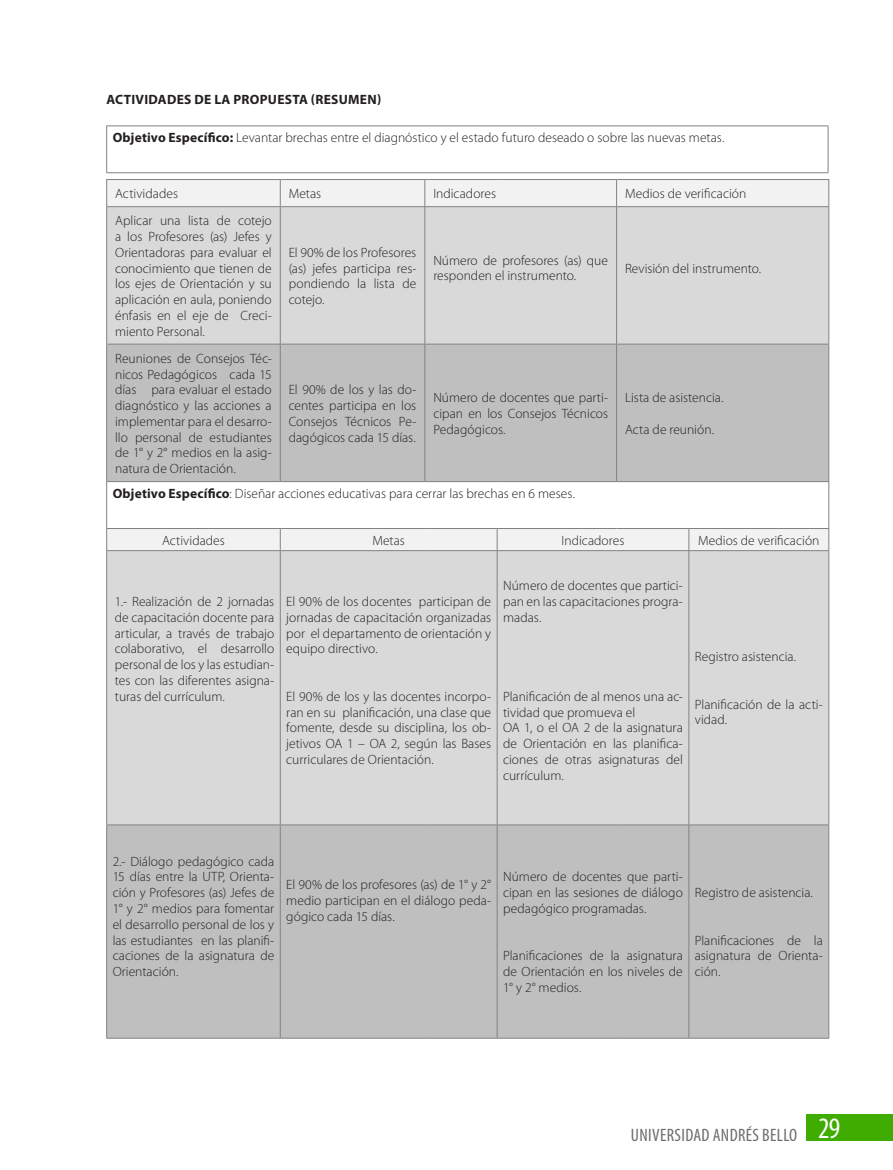
<style>
.page{position:relative;width:893px;height:1170px;background:#fff}
.page>*{position:absolute;margin:0;border:0;box-sizing:border-box;transform-origin:0 0}
.t1{font:condensed 18px "Myriad Pro";letter-spacing:.02em;color:#6c6d70}
.t2{font:300 13.5px/15.8px "Myriad Pro";color:#231f20;text-align:justify}
.t3{font:700 13.5px "Myriad Pro";letter-spacing:.02em;color:#231f20}
.s1{font-weight:700}
</style>
<div class="page">
<div style="left:806px;top:1114px;width:87px;height:26px;background:#3eac00"></div>
<hr style="left:106px;top:125px;width:722px;height:1px;background:#808285">
<hr style="left:106px;top:126px;width:1px;height:46px;background:#808285">
<hr style="left:828px;top:126px;width:1px;height:46px;background:#808285">
<hr style="left:106px;top:172px;width:722px;height:1px;background:#808285">
<div style="left:107px;top:180px;width:721px;height:26px;background:#f2f2f2"></div>
<div style="left:107px;top:207px;width:721px;height:137px;background:#d9d9d9"></div>
<svg style="left:107px;top:345px;width:721px;height:692px;background:#cecece"></svg>
<hr style="left:106px;top:179px;width:174px;height:1px;background:#808285">
<svg style="left:106px;top:180px;width:1px;height:26px"></svg>
<hr style="left:280px;top:179px;width:145px;height:1px;background:#808285">
<svg style="left:280px;top:180px;width:1px;height:26px"></svg>
<hr style="left:425px;top:179px;width:72px;height:1px;background:#808285">
<svg style="left:424px;top:180px;width:1px;height:26px"></svg>
<hr style="left:497px;top:179px;width:120px;height:1px;background:#808285">
<hr style="left:617px;top:179px;width:72px;height:1px;background:#808285">
<svg style="left:616px;top:180px;width:1px;height:26px"></svg>
<hr style="left:689px;top:179px;width:140px;height:1px;background:#808285">
<svg style="left:828px;top:180px;width:1px;height:26px"></svg>
<hr style="left:106px;top:206px;width:174px;height:1px;background:#808285">
<hr style="left:106px;top:207px;width:1px;height:137px;background:#808285">
<hr style="left:280px;top:206px;width:145px;height:1px;background:#808285">
<hr style="left:280px;top:207px;width:1px;height:137px;background:#808285">
<hr style="left:425px;top:206px;width:72px;height:1px;background:#808285">
<hr style="left:424px;top:207px;width:1px;height:137px;background:#808285">
<hr style="left:497px;top:206px;width:120px;height:1px;background:#808285">
<hr style="left:617px;top:206px;width:72px;height:1px;background:#808285">
<hr style="left:616px;top:207px;width:1px;height:137px;background:#808285">
<hr style="left:689px;top:206px;width:140px;height:1px;background:#808285">
<hr style="left:828px;top:207px;width:1px;height:137px;background:#808285">
<hr style="left:106px;top:344px;width:174px;height:1px;background:#808285">
<hr style="left:106px;top:344px;width:1px;height:137px;background:#808285">
<hr style="left:280px;top:344px;width:145px;height:1px;background:#808285">
<hr style="left:280px;top:344px;width:1px;height:137px;background:#808285">
<hr style="left:425px;top:344px;width:72px;height:1px;background:#808285">
<hr style="left:424px;top:344px;width:1px;height:137px;background:#808285">
<hr style="left:497px;top:344px;width:120px;height:1px;background:#808285">
<hr style="left:617px;top:344px;width:72px;height:1px;background:#808285">
<hr style="left:616px;top:344px;width:1px;height:137px;background:#808285">
<hr style="left:689px;top:344px;width:140px;height:1px;background:#808285">
<hr style="left:828px;top:344px;width:1px;height:137px;background:#808285">
<hr style="left:106px;top:481px;width:174px;height:1px;background:#808285">
<hr style="left:106px;top:482px;width:1px;height:46px;background:#808285">
<hr style="left:280px;top:481px;width:145px;height:1px;background:#808285">
<hr style="left:425px;top:481px;width:72px;height:1px;background:#808285">
<hr style="left:497px;top:481px;width:120px;height:1px;background:#808285">
<hr style="left:617px;top:481px;width:72px;height:1px;background:#808285">
<hr style="left:689px;top:481px;width:140px;height:1px;background:#808285">
<hr style="left:828px;top:482px;width:1px;height:46px;background:#808285">
<hr style="left:106px;top:528px;width:174px;height:1px;background:#808285">
<svg style="left:106px;top:529px;width:1px;height:21px"></svg>
<hr style="left:280px;top:528px;width:145px;height:1px;background:#808285">
<svg style="left:280px;top:529px;width:1px;height:21px"></svg>
<hr style="left:425px;top:528px;width:72px;height:1px;background:#808285">
<hr style="left:497px;top:528px;width:120px;height:1px;background:#808285">
<svg style="left:497px;top:529px;width:1px;height:21px"></svg>
<hr style="left:617px;top:528px;width:72px;height:1px;background:#808285">
<hr style="left:689px;top:528px;width:140px;height:1px;background:#808285">
<svg style="left:688px;top:529px;width:1px;height:21px"></svg>
<svg style="left:828px;top:529px;width:1px;height:21px"></svg>
<hr style="left:106px;top:550px;width:174px;height:1px;background:#808285">
<hr style="left:106px;top:551px;width:1px;height:273px;background:#808285">
<hr style="left:280px;top:550px;width:145px;height:1px;background:#808285">
<hr style="left:280px;top:551px;width:1px;height:273px;background:#808285">
<hr style="left:425px;top:550px;width:72px;height:1px;background:#808285">
<hr style="left:497px;top:550px;width:120px;height:1px;background:#808285">
<hr style="left:497px;top:551px;width:1px;height:273px;background:#808285">
<hr style="left:617px;top:550px;width:72px;height:1px;background:#808285">
<hr style="left:689px;top:550px;width:140px;height:1px;background:#808285">
<hr style="left:688px;top:551px;width:1px;height:273px;background:#808285">
<hr style="left:828px;top:551px;width:1px;height:273px;background:#808285">
<hr style="left:106px;top:824px;width:174px;height:1px;background:#808285">
<hr style="left:106px;top:825px;width:1px;height:212px;background:#808285">
<hr style="left:280px;top:824px;width:145px;height:1px;background:#808285">
<hr style="left:280px;top:825px;width:1px;height:212px;background:#808285">
<hr style="left:425px;top:824px;width:72px;height:1px;background:#808285">
<hr style="left:497px;top:824px;width:120px;height:1px;background:#808285">
<hr style="left:497px;top:825px;width:1px;height:212px;background:#808285">
<hr style="left:617px;top:824px;width:72px;height:1px;background:#808285">
<hr style="left:689px;top:824px;width:140px;height:1px;background:#808285">
<hr style="left:688px;top:825px;width:1px;height:212px;background:#808285">
<hr style="left:828px;top:825px;width:1px;height:212px;background:#808285">
<hr style="left:106px;top:1037px;width:174px;height:1px;background:#808285">
<hr style="left:280px;top:1037px;width:145px;height:1px;background:#808285">
<hr style="left:425px;top:1037px;width:72px;height:1px;background:#808285">
<hr style="left:497px;top:1037px;width:120px;height:1px;background:#808285">
<hr style="left:617px;top:1037px;width:72px;height:1px;background:#808285">
<hr style="left:689px;top:1037px;width:140px;height:1px;background:#808285">
<p class="t3" style="left:106px;top:92px;width:276px">ACTIVIDADES DE LA PROPUESTA (RESUMEN)</p>
<p class="t2" style="left:113px;top:130px;width:613px"><span class="s1">Objetivo Específico:</span> Levantar brechas entre el diagnóstico y el estado futuro deseado o sobre las nuevas metas.</p>
<p class="t2" style="left:115px;top:186px;width:64px">Actividades</p>
<p class="t2" style="left:289px;top:186px;width:34px">Metas</p>
<p class="t2" style="left:433px;top:186px;width:64px">Indicadores</p>
<p class="t2" style="left:625px;top:186px;width:123px">Medios de verificación</p>
<p class="t2" style="left:115px;top:213px;width:158px">Aplicar una lista de cotejo a los Profesores (as) Jefes y Orientadoras para evaluar el conocimiento que tienen de los ejes de Orientación y su aplicación en aula, poniendo énfasis en el eje de Creci&shy;miento Personal.</p>
<p class="t2" style="left:289px;top:245px;width:129px">El 90% de los Profesores (as) jefes participa res&shy;pondiendo la lista de cotejo.</p>
<p class="t2" style="left:433px;top:252px;width:176px">Número de profesores (as) que responden el instrumento.</p>
<p class="t2" style="left:625px;top:260px;width:138px">Revisión del instrumento.</p>
<p class="t2" style="left:115px;top:350px;width:158px">Reuniones de Consejos Téc&shy;nicos Pedagógicos cada 15 días para evaluar el estado diagnóstico y las acciones a implementar para el desarro&shy;llo personal de estudiantes de 1° y 2° medios en la asig&shy;natura de Orientación.</p>
<p class="t2" style="left:289px;top:382px;width:129px">El 90% de los y las do&shy;centes participa en los Consejos Técnicos Pe&shy;dagógicos cada 15 días.</p>
<p class="t2" style="left:433px;top:390px;width:176px">Número de docentes que parti&shy;cipan en los Consejos Técnicos Pedagógicos.</p>
<p class="t2" style="left:625px;top:390px;width:100px">Lista de asistencia.</p>
<p class="t2" style="left:625px;top:421px;width:90px">Acta de reunión.</p>
<p class="t2" style="left:113px;top:485px;width:464px"><span class="s1">Objetivo Específico</span>: Diseñar acciones educativas para cerrar las brechas en 6 meses.</p>
<p class="t2" style="left:162px;top:532px;width:64px">Actividades</p>
<p class="t2" style="left:372px;top:532px;width:34px">Metas</p>
<p class="t2" style="left:562px;top:532px;width:64px">Indicadores</p>
<p class="t2" style="left:698px;top:532px;width:123px">Medios de verificación</p>
<p class="t2" style="left:115px;top:594px;width:161px">1.- Realización de 2 jornadas de capacitación docente para articular, a través de trabajo colaborativo, el desarrollo personal de los y las estudian&shy;tes con las diferentes asigna&shy;turas del currículum.</p>
<p class="t2" style="left:286px;top:594px;width:206px">El 90% de los docentes participan de jornadas de capacitación organizadas por el departamento de orientación y equipo directivo.</p>
<p class="t2" style="left:286px;top:688px;width:206px">El 90% de los y las docentes incorpo&shy;ran en su planificación, una clase que fomente, desde su disciplina, los ob&shy;jetivos OA 1 – OA 2, según las Bases curriculares de Orientación.</p>
<p class="t2" style="left:503px;top:578px;width:181px">Número de docentes que partici&shy;pan en las capacitaciones progra&shy;madas.</p>
<p class="t2" style="left:503px;top:688px;width:181px">Planificación de al menos una ac&shy;tividad que promueva el</p>
<p class="t2" style="left:503px;top:720px;width:181px">OA 1, o el OA 2 de la asignatura de Orientación en las planifica&shy;ciones de otras asignaturas del currículum.</p>
<p class="t2" style="left:695px;top:649px;width:103px">Registro asistencia.</p>
<p class="t2" style="left:695px;top:696px;width:129px">Planificación de la acti&shy;vidad.</p>
<p class="t2" style="left:113px;top:853px;width:163px">2.- Diálogo pedagógico cada 15 días entre la UTP, Orienta&shy;ción y Profesores (as) Jefes de 1° y 2° medios para fomentar el desarrollo personal de los y las estudiantes en las planifi&shy;caciones de la asignatura de Orientación.</p>
<p class="t2" style="left:286px;top:877px;width:206px">El 90% de los profesores (as) de 1° y 2° medio participan en el diálogo peda&shy;gógico cada 15 días.</p>
<p class="t2" style="left:503px;top:869px;width:181px">Número de docentes que parti&shy;cipan en las sesiones de diálogo pedagógico programadas.</p>
<p class="t2" style="left:503px;top:948px;width:181px">Planificaciones de la asignatura de Orientación en los niveles de 1° y 2° medios.</p>
<p class="t2" style="left:695px;top:885px;width:120px">Registro de asistencia.</p>
<p class="t2" style="left:695px;top:932px;width:129px">Planificaciones de la asignatura de Orienta&shy;ción.</p>
<h1 class="t1" style="left:631px;top:1125px;width:211px">UNIVERSIDAD ANDRÉS BELLO <sup>29</sup></h1>
</div>
